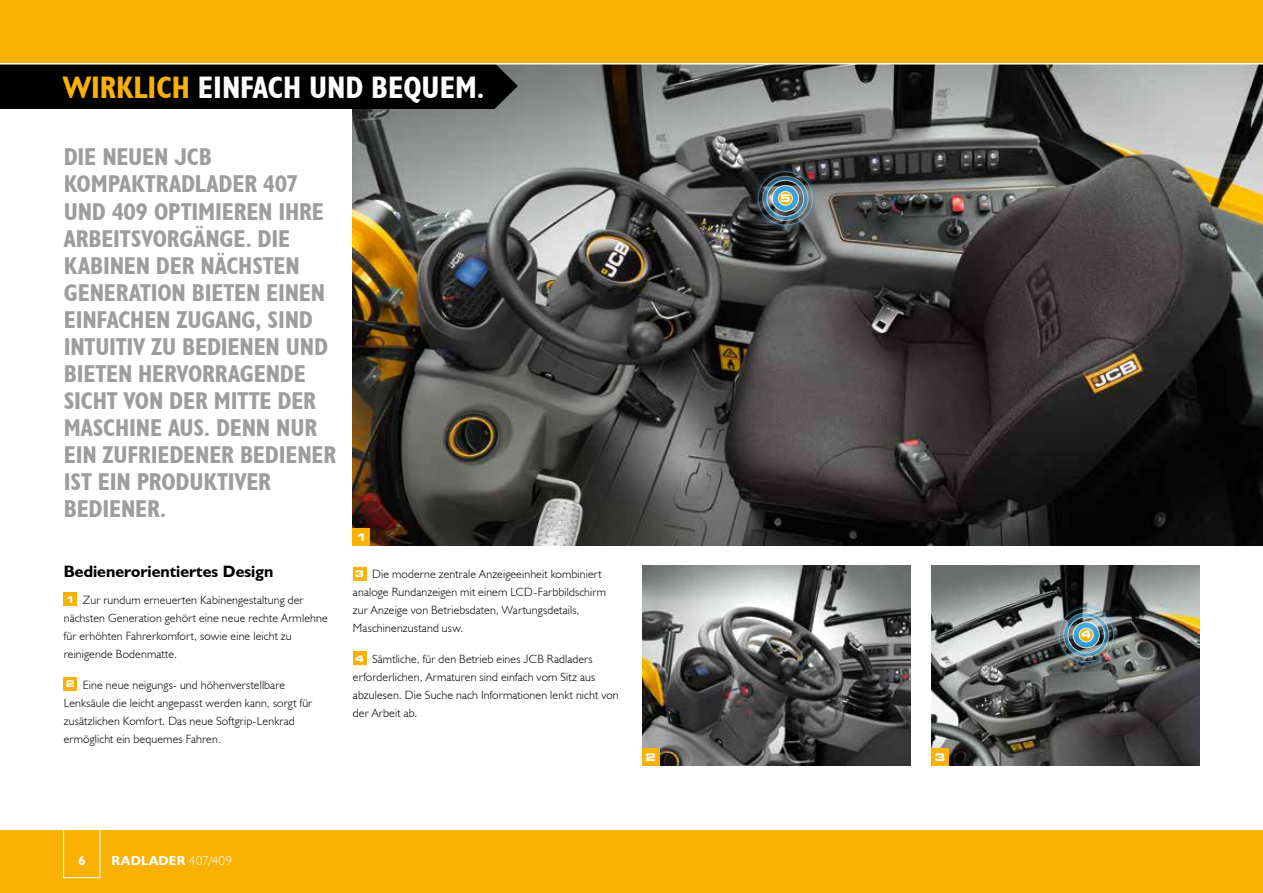
<style>
.page{position:relative;width:1263px;height:893px;background:#fff}
.page>*{position:absolute;margin:0;border:0;box-sizing:border-box;transform-origin:0 0}
.t1{font:700 condensed 31.2px "JCB Euro";color:#fff}
.t2{font:700 condensed 24.3px/27px "JCB Euro";letter-spacing:-.005em;color:#9d9d9c}
.t3{font:700 16.5px "JCB Euro";color:#000}
.t4{font:700 13.2px "JCB Euro";letter-spacing:.02em;color:#fff}
.t5{font:300 12px/18px "JCB Euro";letter-spacing:.01em;color:#000}
.t6{font:700 expanded 10.5px "Square 721 BT";color:#fff}
.s1{color:#f9b104}
.s2{font-family:"Square 721 BT";font-weight:700;font-stretch:expanded;font-size:9.15px;color:#fff}
.s3{font-weight:300}
</style>
<div class="page">
<img style="left:353px;top:65px;width:910px;height:481px">
<img style="left:642px;top:566px;width:268px;height:199px">
<img style="left:931px;top:566px;width:268px;height:199px">
<div style="left:64px;top:592px;width:13px;height:14px;background:#f9b104"></div>
<div style="left:64px;top:677px;width:13px;height:13px;background:#f9b104"></div>
<div style="left:642px;top:748px;width:17px;height:17px;background:#f9b104"></div>
<div style="left:931px;top:748px;width:17px;height:17px;background:#f9b104"></div>
<div style="left:353px;top:529px;width:17px;height:17px;background:#f9b104"></div>
<img style="left:1054px;top:603px;width:64px;height:64px">
<img style="left:753px;top:167px;width:65px;height:63px">
<div style="left:353px;top:567px;width:13px;height:13px;background:#f9b104"></div>
<div style="left:353px;top:652px;width:13px;height:13px;background:#f9b104"></div>
<svg style="left:495px;top:65px;width:23px;height:44px"></svg>
<div style="left:0;top:52px;width:495px;height:57px;background:#000"></div>
<div style="left:0;top:829px;width:1263px;height:64px;background:#f9b104"></div>
<div style="left:63px;top:829px;width:37px;height:49px;border:1px solid #fff"></div>
<hr style="left:0;top:828px;width:1263px;height:2px;background:#fff">
<div style="left:0;top:0;width:1263px;height:64px;background:#f9b104"></div>
<hr style="left:0;top:63px;width:1263px;height:2px;background:#fff">
<h1 class="t1" style="left:63px;top:68px;width:423px"><span class="s1">WIRKLICH</span> EINFACH UND BEQUEM.</h1>
<p class="t2" style="left:64px;top:143px;width:274px">DIE NEUEN JCB<br>KOMPAKTRADLADER 407<br>UND 409 OPTIMIEREN IHRE<br>ARBEITSVORGÄNGE. DIE<br>KABINEN DER NÄCHSTEN<br>GENERATION BIETEN EINEN<br>EINFACHEN ZUGANG, SIND<br>INTUITIV ZU BEDIENEN UND<br>BIETEN HERVORRAGENDE<br>SICHT VON DER MITTE DER<br>MASCHINE AUS. DENN NUR<br>EIN ZUFRIEDENER BEDIENER<br>IST EIN PRODUKTIVER<br>BEDIENER.</p>
<h3 class="t3" style="left:64px;top:561px;width:211px">Bedienerorientiertes Design</h3>
<p class="t5" style="left:64px;top:590px;width:266px"><span class="s2">1</span> Zur rundum erneuerten Kabinengestaltung der nächsten Generation gehört eine neue rechte Armlehne für erhöhten Fahrerkomfort, sowie eine leicht zu reinigende Bodenmatte.</p>
<p class="t5" style="left:64px;top:675px;width:250px"><span class="s2">2</span> Eine neue neigungs‑ und höhenverstellbare Lenksäule die leicht angepasst werden kann, sorgt für zusätzlichen Komfort. Das neue Softgrip-Lenkrad ermöglicht ein bequemes Fahren.</p>
<p class="t6" style="left:356px;top:531px;width:12px">1</p>
<p class="t5" style="left:353px;top:565px;width:254px"><span class="s2">3</span> Die moderne zentrale Anzeigeeinheit kombiniert analoge Rundanzeigen mit einem LCD‑Farbbildschirm zur Anzeige von Betriebsdaten, Wartungsdetails, Maschinenzustand usw.</p>
<p class="t5" style="left:353px;top:650px;width:267px"><span class="s2">4</span> Sämtliche, für den Betrieb eines JCB Radladers erforderlichen, Armaturen sind einfach vom Sitz aus abzulesen. Die Suche nach Informationen lenkt nicht von der Arbeit ab.</p>
<p class="t6" style="left:780px;top:192px;width:12px">5</p>
<p class="t6" style="left:645px;top:751px;width:12px">2</p>
<p class="t6" style="left:935px;top:751px;width:12px">3</p>
<p class="t4" style="left:78px;top:852px;width:9px">6</p>
<p class="t4" style="left:112px;top:852px;width:122px">RADLADER <span class="s3">407/409</span></p>
<p class="t6" style="left:1081px;top:628px;width:12px">4</p>
</div>
